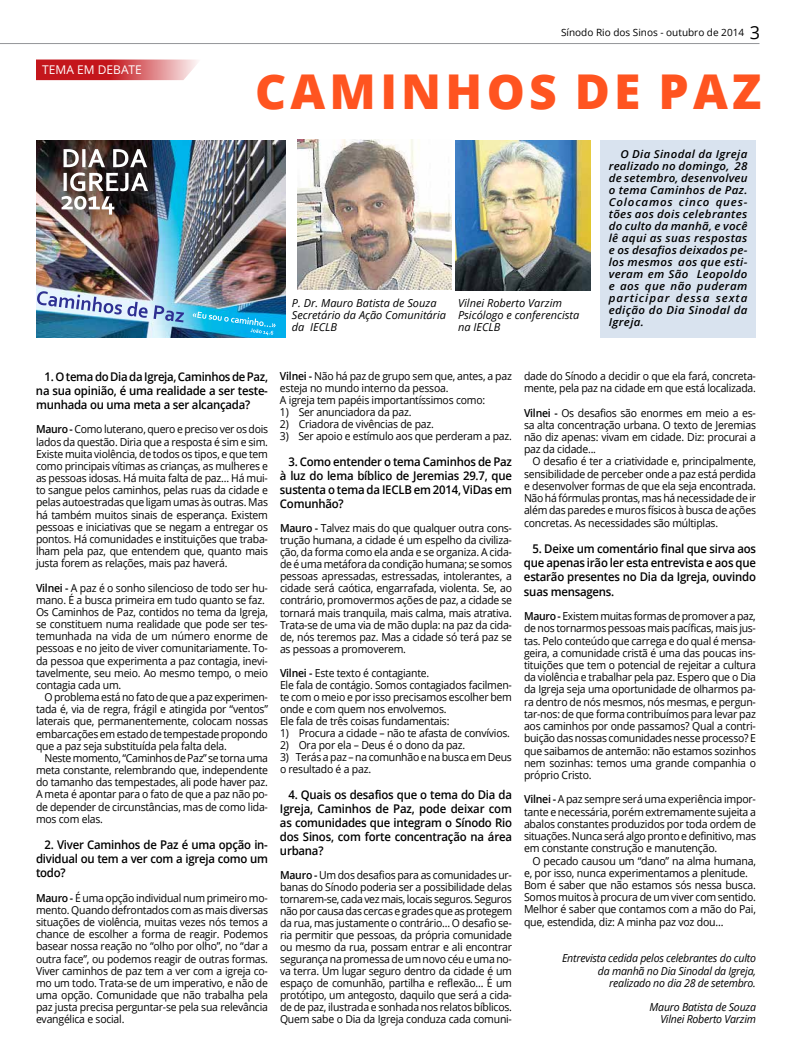
<style>
.page{position:relative;width:792px;height:1063px;background:#fff}
.page>*{position:absolute;margin:0;border:0;box-sizing:border-box;transform-origin:0 0}
.t1{font:800 48px "Open Sans";letter-spacing:.09em;color:#ff5420}
.t2{font:600 12px/14.2px "Open Sans";letter-spacing:-.02em;color:#000;text-align:justify;scale:.95 1}
.t3{font:12px "Open Sans";color:#fff}
.t4{font:11px/12.2px "Open Sans";letter-spacing:-.02em;color:#000;text-align:justify;scale:.95 1}
.t5{font:11px/12.2px "Open Sans";letter-spacing:-.02em;color:#000;text-align:justify;scale:.96 1}
.t6{font:italic 600 11px/12px "Open Sans";letter-spacing:.035em;color:#000;text-align:justify;scale:1.05 1}
.t7{font:italic 11px/12.2px "Open Sans";letter-spacing:-.02em;color:#000;text-align:right;scale:.96 1}
.t8{font:italic 11px/12px "Open Sans";color:#000}
.t9{font:10px "Open Sans";color:#000}
.s1{font-size:18px}
.s2{font-weight:600}
</style>
<div class="page">
<svg style="left:36px;top:60px;width:162px;height:20px;background:#d35357"></svg>
<hr style="left:0;top:43px;width:760px;height:1px;background:#939598">
<img style="left:298px;top:139px;width:154px;height:151px">
<img style="left:456px;top:140px;width:134px;height:150px">
<img style="left:36px;top:141px;width:249px;height:197px">
<svg style="left:62px;top:149px;width:86px;height:66px"></svg>
<img style="left:37px;top:291px;width:147px;height:31px">
<svg style="left:193px;top:312px;width:83px;height:23px;background:#20b3e4"></svg>
<div style="left:600px;top:141px;width:156px;height:197px;background:#d9e3ef"></div>
<p class="t3" style="left:42px;top:61px;width:101px">TEMA EM DEBATE</p>
<p class="t9" style="left:561px;top:26px;width:201px">Sínodo Rio dos Sinos - outubro de 2014 <span class="s1">3</span></p>
<h1 class="t1" style="left:255px;top:55px;width:508px">CAMINHOS DE PAZ</h1>
<p class="t8" style="left:292px;top:297px;width:156px">P. Dr. Mauro Batista de Souza<br>Secretário da Ação Comunitária da IECLB</p>
<p class="t8" style="left:458px;top:297px;width:123px">Vilnei Roberto Varzim<br>Psicólogo e conferencista na IECLB</p>
<p class="t6" style="left:609px;top:148px;width:134px;text-indent:12px">O Dia Sinodal da Igreja realizado no domingo, 28 de setembro, desenvolveu o tema Caminhos de Paz.<br>Colocamos cinco ques&shy;tões aos dois celebrantes do culto da manhã, e você lê aqui as suas respostas e os desafios deixados pe&shy;los mesmos aos que esti&shy;veram em São Leopoldo e aos que não puderam participar dessa sexta edição do Dia Sinodal da Igreja.</p>
<p class="t2" style="left:36px;top:369px;width:246px;text-indent:9px">1. O tema do Dia da Igreja, Caminhos de Paz, na sua opinião, é uma realidade a ser teste&shy;munhada ou uma meta a ser alcançada?</p>
<p class="t4" style="left:36px;top:423px;width:246px"><span class="s2">Mauro -</span> Como luterano, quero e preciso ver os dois lados da questão. Diria que a resposta é sim e sim.<br>Existe muita violência, de todos os tipos, e que tem como principais vítimas as crianças, as mulheres e as pessoas idosas. Há muita falta de paz... Há mui&shy;to sangue pelos caminhos, pelas ruas da cidade e pelas autoestradas que ligam umas às outras. Mas há também muitos sinais de esperança. Existem pessoas e iniciativas que se negam a entregar os pontos. Há comunidades e instituições que traba&shy;lham pela paz, que entendem que, quanto mais justa forem as relações, mais paz haverá.</p>
<p class="t4" style="left:36px;top:581px;width:246px;text-align:left"><span class="s2">Vilnei -</span> A paz é o sonho silencioso de todo ser hu&shy;mano. É a busca primeira em tudo quanto se faz.<br>Os Caminhos de Paz, contidos no tema da Igreja, se constituem numa realidade que pode ser tes&shy;temunhada na vida de um número enorme de pessoas e no jeito de viver comunitariamente. To&shy;da pessoa que experimenta a paz contagia, inevi&shy;tavelmente, seu meio. Ao mesmo tempo, o meio contagia cada um.</p>
<p class="t4" style="left:36px;top:691px;width:246px;text-indent:9px">O problema está no fato de que a paz experimen&shy;tada é, via de regra, frágil e atingida por “ventos” laterais que, permanentemente, colocam nossas embarcações em estado de tempestade propondo que a paz seja substituída pela falta dela.</p>
<p class="t4" style="left:36px;top:752px;width:246px;text-indent:9px">Neste momento, “Caminhos de Paz” se torna uma meta constante, relembrando que, independente do tamanho das tempestades, ali pode haver paz.<br>A meta é apontar para o fato de que a paz não po&shy;de depender de circunstâncias, mas de como lida&shy;mos com elas.</p>
<p class="t2" style="left:36px;top:837px;width:246px;text-indent:9px">2. Viver Caminhos de Paz é uma opção in&shy;dividual ou tem a ver com a igreja como um todo?</p>
<p class="t4" style="left:36px;top:891px;width:246px"><span class="s2">Mauro -</span> É uma opção individual num primeiro mo&shy;mento. Quando defrontados com as mais diversas situações de violência, muitas vezes nós temos a chance de escolher a forma de reagir. Podemos basear nossa reação no “olho por olho”, no “dar a outra face”, ou podemos reagir de outras formas.<br>Viver caminhos de paz tem a ver com a igreja co&shy;mo um todo. Trata-se de um imperativo, e não de uma opção. Comunidade que não trabalha pela paz justa precisa perguntar-se pela sua relevância evangélica e social.</p>
<p class="t4" style="left:280px;top:370px;width:246px;text-align:left"><span class="s2">Vilnei -</span> Não há paz de grupo sem que, antes, a paz esteja no mundo interno da pessoa.<br>A igreja tem papéis importantíssimos como:</p>
<p class="t4" style="left:280px;top:406px;width:140px">1) Ser anunciadora da paz.</p>
<p class="t4" style="left:280px;top:418px;width:164px">2) Criadora de vivências de paz.</p>
<p class="t4" style="left:280px;top:430px;width:246px">3) Ser apoio e estímulo aos que perderam a paz.</p>
<p class="t2" style="left:280px;top:455px;width:246px;text-indent:9px">3. Como entender o tema Caminhos de Paz à luz do lema bíblico de Jeremias 29.7, que sustenta o tema da IECLB em 2014, ViDas em Comunhão?</p>
<p class="t4" style="left:280px;top:522px;width:246px"><span class="s2">Mauro -</span> Talvez mais do que qualquer outra cons&shy;trução humana, a cidade é um espelho da civiliza&shy;ção, da forma como ela anda e se organiza. A cida&shy;de é uma metáfora da condição humana; se somos pessoas apressadas, estressadas, intolerantes, a cidade será caótica, engarrafada, violenta. Se, ao contrário, promovermos ações de paz, a cidade se tornará mais tranquila, mais calma, mais atrativa.<br>Trata-se de uma via de mão dupla: na paz da cida&shy;de, nós teremos paz. Mas a cidade só terá paz se as pessoas a promoverem.</p>
<p class="t4" style="left:280px;top:666px;width:246px;text-align:left"><span class="s2">Vilnei -</span> Este texto é contagiante.<br>Ele fala de contágio. Somos contagiados facilmen&shy;te com o meio e por isso precisamos escolher bem onde e com quem nos envolvemos.<br>Ele fala de três coisas fundamentais:</p>
<p class="t4" style="left:280px;top:726px;width:244px">1) Procura a cidade – não te afasta de convívios.</p>
<p class="t4" style="left:280px;top:738px;width:197px">2) Ora por ela – Deus é o dono da paz.</p>
<p class="t4" style="left:280px;top:751px;width:246px">3) Terás a paz – na comunhão e na busca em Deus o resultado é a paz.</p>
<p class="t2" style="left:280px;top:787px;width:246px;text-indent:9px">4. Quais os desafios que o tema do Dia da Igreja, Caminhos de Paz, pode deixar com as comunidades que integram o Sínodo Rio dos Sinos, com forte concentração na área urbana?</p>
<p class="t4" style="left:280px;top:869px;width:246px"><span class="s2">Mauro -</span> Um dos desafios para as comunidades ur&shy;banas do Sínodo poderia ser a possibilidade delas tornarem-se, cada vez mais, locais seguros. Seguros não por causa das cercas e grades que as protegem da rua, mas justamente o contrário... O desafio se&shy;ria permitir que pessoas, da própria comunidade ou mesmo da rua, possam entrar e ali encontrar segurança na promessa de um novo céu e uma no&shy;va terra. Um lugar seguro dentro da cidade é um espaço de comunhão, partilha e reflexão... É um protótipo, um antegosto, daquilo que será a cida&shy;de de paz, ilustrada e sonhada nos relatos bíblicos.<br>Quem sabe o Dia da Igreja conduza cada comuni-</p>
<p class="t4" style="left:524px;top:370px;width:246px">dade do Sínodo a decidir o que ela fará, concreta&shy;mente, pela paz na cidade em que está localizada.</p>
<p class="t4" style="left:524px;top:406px;width:246px"><span class="s2">Vilnei -</span> Os desafios são enormes em meio a es&shy;sa alta concentração urbana. O texto de Jeremias não diz apenas: vivam em cidade. Diz: procurai a paz da cidade...</p>
<p class="t4" style="left:524px;top:455px;width:246px;text-indent:9px">O desafio é ter a criatividade e, principalmente, sensibilidade de perceber onde a paz está perdida e desenvolver formas de que ela seja encontrada.<br>Não há fórmulas prontas, mas há necessidade de ir além das paredes e muros físicos à busca de ações concretas. As necessidades são múltiplas.</p>
<p class="t2" style="left:524px;top:541px;width:246px;text-indent:9px">5. Deixe um comentário final que sirva aos que apenas irão ler esta entrevista e aos que estarão presentes no Dia da Igreja, ouvindo suas mensagens.</p>
<p class="t4" style="left:524px;top:610px;width:246px"><span class="s2">Mauro -</span> Existem muitas formas de promover a paz, de nos tornarmos pessoas mais pacíficas, mais jus&shy;tas. Pelo conteúdo que carrega e do qual é mensa&shy;geira, a comunidade cristã é uma das poucas ins&shy;tituições que tem o potencial de rejeitar a cultura da violência e trabalhar pela paz. Espero que o Dia da Igreja seja uma oportunidade de olharmos pa&shy;ra dentro de nós mesmos, nós mesmas, e pergun&shy;tar-nos: de que forma contribuímos para levar paz aos caminhos por onde passamos? Qual a contri&shy;buição das nossas comunidades nesse processo? E que saibamos de antemão: não estamos sozinhos nem sozinhas: temos uma grande companhia o próprio Cristo.</p>
<p class="t5" style="left:524px;top:793px;width:243px"><span class="s2">Vilnei -</span> A paz sempre será uma experiência impor&shy;tante e necessária, porém extremamente sujeita a abalos constantes produzidos por toda ordem de situações. Nunca será algo pronto e definitivo, mas em constante construção e manutenção.</p>
<p class="t5" style="left:524px;top:854px;width:243px;text-align:left;text-indent:9px">O pecado causou um “dano” na alma humana, e, por isso, nunca experimentamos a plenitude.<br>Bom é saber que não estamos sós nessa busca.<br>Somos muitos à procura de um viver com sentido.<br>Melhor é saber que contamos com a mão do Pai, que, estendida, diz: A minha paz voz dou...</p>
<p class="t7" style="left:562px;top:952px;width:203px">Entrevista cedida pelos celebrantes do culto da manhã no Dia Sinodal da Igreja, realizado no dia 28 de setembro.</p>
<p class="t7" style="left:650px;top:1001px;width:112px">Mauro Batista de Souza<br>Vilnei Roberto Varzim</p>
</div>
